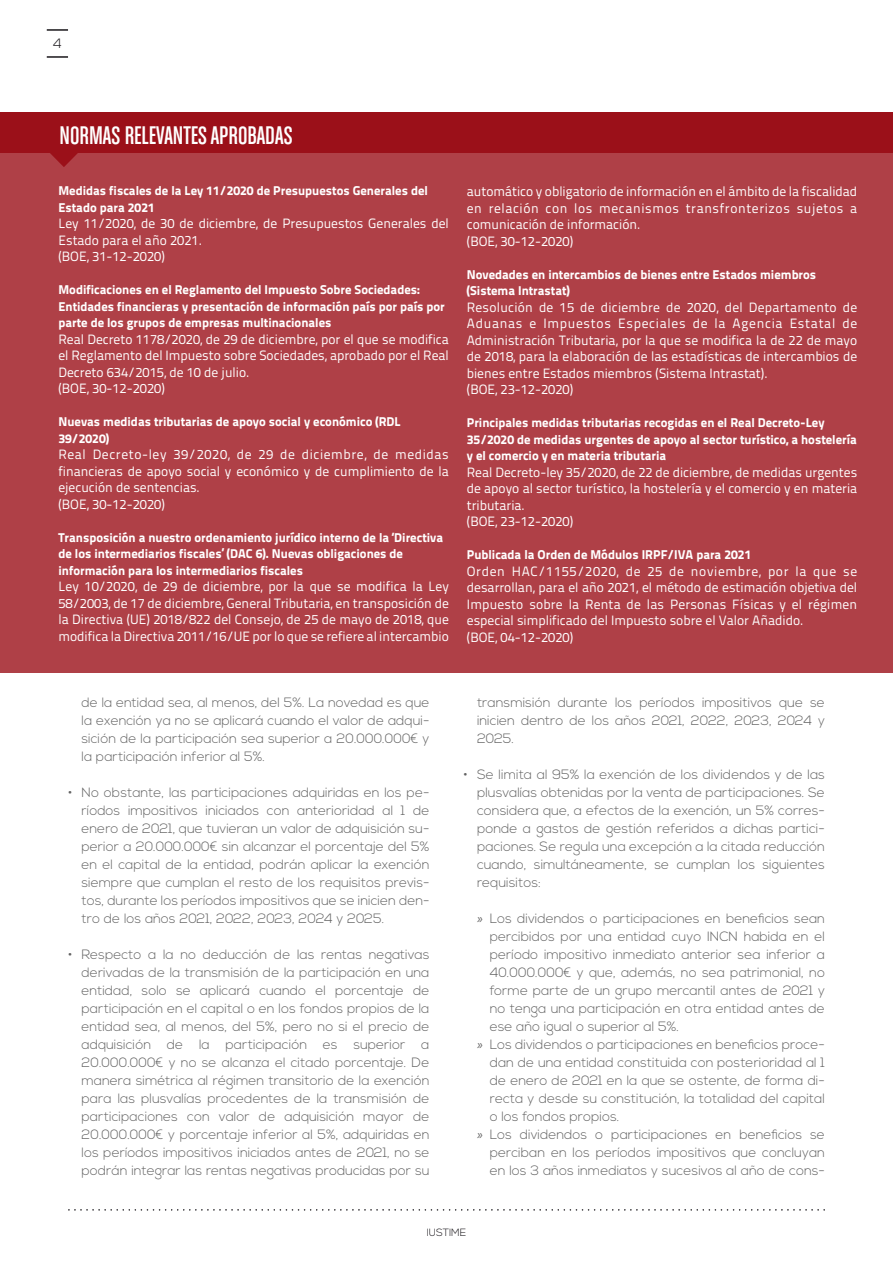
<style>
.page{position:relative;width:893px;height:1263px;background:#fff}
.page>*{position:absolute;margin:0;border:0;box-sizing:border-box;transform-origin:0 0}
.t1{font:27px "Chalet Comprime Cologne Sixty";color:#fff}
.t2{font:300 13.5px/18px "Nexa";color:rgb(30 30 30/.71);text-align:justify}
.t3{font:13.5px/16.5px "Titillium Text 22 L 400 wt";color:#fff}
.t4{font:300 13.5px "Nexa";color:#1a171b}
.t5{font:12.75px/16.5px "Titillium Text 22 L 999 wt";color:#fff}
.t6{font:300 10.5px "Nexa";color:#1a171b}
.s1{font-family:"Myriad Pro";font-weight:400;font-style:italic}
</style>
<div class="page">
<hr style="left:47px;top:29px;width:21px;height:2px;background:#1a171b">
<hr style="left:47px;top:56px;width:21px;height:2px;background:#1a171b">
<div style="left:0;top:153px;width:893px;height:519px;background:#af4047"></div>
<div style="left:0;top:113px;width:893px;height:40px;background:#9b1019"></div>
<svg style="left:50px;top:153px;width:28px;height:14px"></svg>
<svg style="left:69px;top:1209px;width:755px;height:1px"></svg>
<p class="t4" style="left:53px;top:38px;width:10px">4</p>
<h1 class="t1" style="left:60px;top:125px;width:234px">NORMAS RELEVANTES APROBADAS</h1>
<p class="t5" style="left:58px;top:184px;width:371px">Medidas fiscales de la Ley 11/2020 de Presupuestos Generales del<br>Estado para 2021</p>
<p class="t3" style="left:58px;top:217px;width:392px">Ley 11/2020, de 30 de diciembre, de Presupuestos Generales del<br>Estado para el año 2021.<br>(BOE, 31-12-2020)</p>
<p class="t5" style="left:58px;top:283px;width:388px">Modificaciones en el Reglamento del Impuesto Sobre Sociedades:<br>Entidades financieras y presentación de información país por país por parte de los grupos de empresas multinacionales</p>
<p class="t3" style="left:58px;top:332px;width:392px">Real Decreto 1178/2020, de 29 de diciembre, por el que se modifica el Reglamento del Impuesto sobre Sociedades, aprobado por el Real Decreto 634/2015, de 10 de julio.<br>(BOE, 30-12-2020)</p>
<p class="t5" style="left:58px;top:415px;width:344px">Nuevas medidas tributarias de apoyo social y económico (RDL<br>39/2020)</p>
<p class="t3" style="left:58px;top:448px;width:392px">Real Decreto-ley 39/2020, de 29 de diciembre, de medidas financieras de apoyo social y económico y de cumplimiento de la ejecución de sentencias.<br>(BOE, 30-12-2020)</p>
<p class="t5" style="left:58px;top:530px;width:386px">Transposición a nuestro ordenamiento jurídico interno de la ‘Directiva de los intermediarios fiscales’ (DAC 6). Nuevas obligaciones de información para los intermediarios fiscales</p>
<p class="t3" style="left:58px;top:580px;width:392px;text-align:justify">Ley 10/2020, de 29 de diciembre, por la que se modifica la Ley 58/2003, de 17 de diciembre, General Tributaria, en transposición de la Directiva (UE) 2018/822 del Consejo, de 25 de mayo de 2018, que modifica la Directiva 2011/16/UE por lo que se refiere al intercambio</p>
<p class="t3" style="left:467px;top:184px;width:392px">automático y obligatorio de información en el ámbito de la fiscalidad en relación con los mecanismos transfronterizos sujetos a comunicación de información.<br>(BOE, 30-12-2020)</p>
<p class="t5" style="left:467px;top:267px;width:351px">Novedades en intercambios de bienes entre Estados miembros (Sistema Intrastat)</p>
<p class="t3" style="left:467px;top:300px;width:392px">Resolución de 15 de diciembre de 2020, del Departamento de Aduanas e Impuestos Especiales de la Agencia Estatal de Administración Tributaria, por la que se modifica la de 22 de mayo de 2018, para la elaboración de las estadísticas de intercambios de bienes entre Estados miembros (Sistema Intrastat).<br>(BOE, 23-12-2020)</p>
<p class="t5" style="left:467px;top:416px;width:391px">Principales medidas tributarias recogidas en el Real Decreto-Ley<br>35/2020 de medidas urgentes de apoyo al sector turístico, a hostelería y el comercio y en materia tributaria</p>
<p class="t3" style="left:467px;top:465px;width:392px">Real Decreto-ley 35/2020, de 22 de diciembre, de medidas urgentes de apoyo al sector turístico, la hostelería y el comercio y en materia tributaria.<br>(BOE, 23-12-2020)</p>
<p class="t5" style="left:467px;top:548px;width:286px">Publicada la Orden de Módulos IRPF/IVA para 2021</p>
<p class="t3" style="left:467px;top:564px;width:392px">Orden HAC/1155/2020, de 25 de noviembre, por la que se desarrollan, para el año 2021, el método de estimación objetiva del Impuesto sobre la Renta de las Personas Físicas y el régimen especial simplificado del Impuesto sobre el Valor Añadido.<br>(BOE, 04-12-2020)</p>
<p class="t2" style="left:82px;top:694px;width:349px">de la entidad sea, al menos, del 5%. La novedad es que la exención ya no se aplicará cuando el valor de adqui&shy;sición de la participación sea superior a 20.000.000€ y la participación inferior al 5%.</p>
<p class="t2" style="left:82px;top:784px;width:349px;text-indent:-14px">• No obstante, las participaciones adquiridas en los pe&shy;ríodos impositivos iniciados con anterioridad al 1 de enero de 2021, que tuvieran un valor de adquisición su&shy;perior a 20.000.000€ sin alcanzar el porcentaje del 5% en el capital de la entidad, podrán aplicar la exención siempre que cumplan el resto de los requisitos previs&shy;tos, durante los períodos impositivos que se inicien den&shy;tro de los años 2021, 2022, 2023, 2024 y 2025.</p>
<p class="t2" style="left:82px;top:946px;width:349px;text-indent:-14px">• Respecto a la no deducción de las rentas negativas derivadas de la transmisión de la participación en una entidad, solo se aplicará cuando el porcentaje de participación en el capital o en los fondos propios de la entidad sea, al menos, del 5%, pero no si el precio de adquisición de la participación es superior a 20.000.000€ y no se alcanza el citado porcentaje. De manera simétrica al régimen transitorio de la exención para las plusvalías procedentes de la transmisión de participaciones con valor de adquisición mayor de 20.000.000€ y porcentaje inferior al 5%, adquiridas en los períodos impositivos iniciados antes de 2021, no se podrán integrar las rentas negativas producidas por su</p>
<p class="t2" style="left:477px;top:694px;width:349px">transmisión durante los períodos impositivos que se inicien dentro de los años 2021, 2022, 2023, 2024 y 2025.</p>
<p class="t2" style="left:477px;top:766px;width:349px;text-indent:-14px">• Se limita al 95% la exención de los dividendos y de las plusvalías obtenidas por la venta de participaciones. Se considera que, a efectos de la exención, un 5% corres&shy;ponde a gastos de gestión referidos a dichas partici&shy;paciones. Se regula una excepción a la citada reducción cuando, simultáneamente, se cumplan los siguientes requisitos:</p>
<p class="t2" style="left:477px;top:910px;width:349px"><span class="s1">»</span> Los dividendos o participaciones en beneficios sean</p>
<p class="t2" style="left:490px;top:928px;width:337px">percibidos por una entidad cuyo INCN habida en el</p>
<p class="t2" style="left:490px;top:946px;width:337px">período impositivo inmediato anterior sea inferior a</p>
<p class="t2" style="left:490px;top:964px;width:337px">40.000.000€ y que, además, no sea patrimonial, no</p>
<p class="t2" style="left:490px;top:982px;width:337px">forme parte de un grupo mercantil antes de 2021 y</p>
<p class="t2" style="left:490px;top:1000px;width:337px">no tenga una participación en otra entidad antes de</p>
<p class="t2" style="left:490px;top:1018px;width:191px">ese año igual o superior al 5%.</p>
<p class="t2" style="left:477px;top:1036px;width:349px"><span class="s1">»</span> Los dividendos o participaciones en beneficios proce-</p>
<p class="t2" style="left:490px;top:1054px;width:337px">dan de una entidad constituida con posterioridad al 1</p>
<p class="t2" style="left:490px;top:1072px;width:337px">de enero de 2021 en la que se ostente, de forma di-</p>
<p class="t2" style="left:490px;top:1090px;width:337px">recta y desde su constitución, la totalidad del capital</p>
<p class="t2" style="left:490px;top:1108px;width:131px">o los fondos propios.</p>
<p class="t2" style="left:477px;top:1126px;width:349px"><span class="s1">»</span> Los dividendos o participaciones en beneficios se</p>
<p class="t2" style="left:490px;top:1144px;width:337px">perciban en los períodos impositivos que concluyan</p>
<p class="t2" style="left:490px;top:1162px;width:337px">en los 3 años inmediatos y sucesivos al año de cons-</p>
<p class="t6" style="left:427px;top:1228px;width:41px">IUSTIME</p>
</div>
